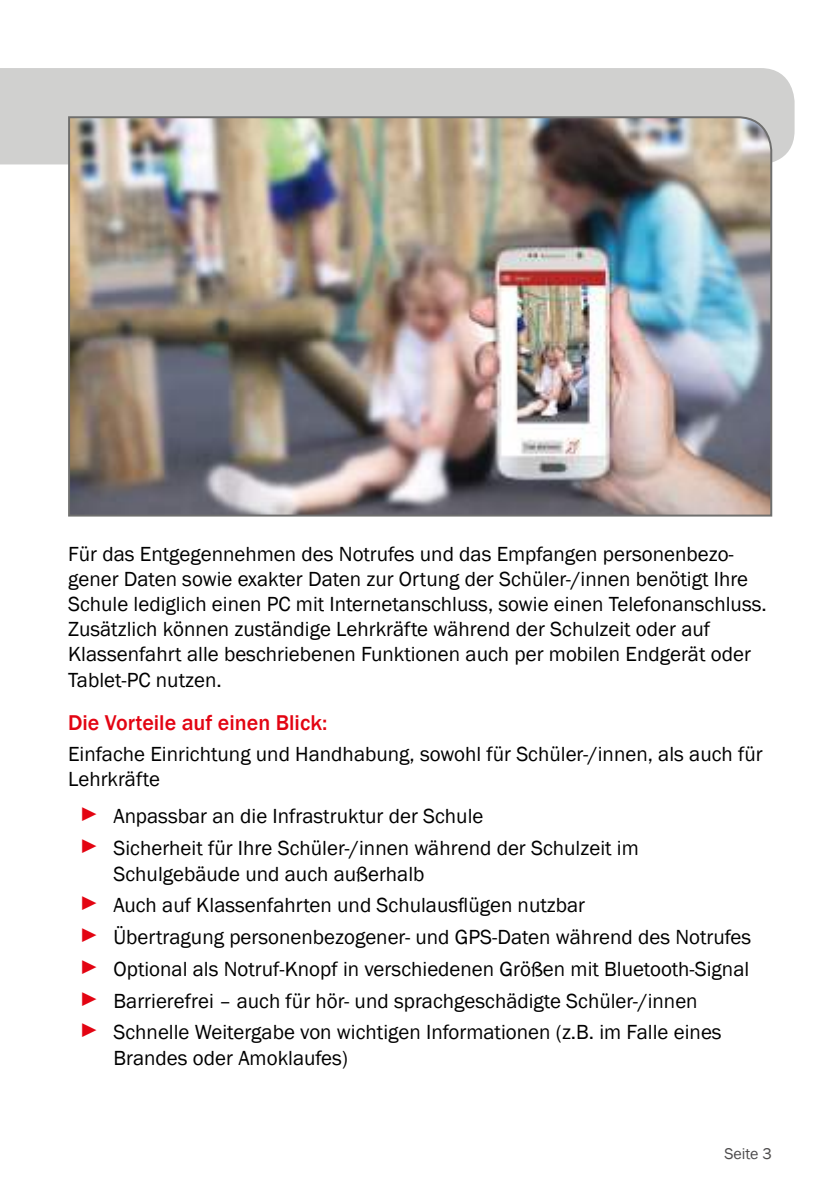
<style>
.page{position:relative;width:840px;height:1191px;background:#fff}
.page>*{position:absolute;margin:0;border:0;box-sizing:border-box;transform-origin:0 0}
.t1{font:500 22px "Franklin Gothic";color:#e30412}
.t2{font:21px/25.2px "Franklin Gothic";color:#000}
.t3{font:16px "Franklin Gothic";color:#4d4b4c}
.s1{font-size:20px;color:#e30412}
</style>
<div class="page">
<div style="left:0;top:68px;width:794px;height:96px;background:#d0d0cf"></div>
<img style="left:67px;top:115px;width:705px;height:402px">
<p class="t2" style="left:68px;top:542px;width:699px">Für das Entgegennehmen des Notrufes und das Empfangen personenbezo&shy;gener Daten sowie exakter Daten zur Ortung der Schüler-/innen benötigt Ihre Schule lediglich einen PC mit Internetanschluss, sowie einen Telefonanschluss.<br>Zusätzlich können zuständige Lehrkräfte während der Schulzeit oder auf Klassenfahrt alle beschriebenen Funktionen auch per mobilen Endgerät oder Tablet-PC nutzen.</p>
<p class="t1" style="left:68px;top:713px;width:260px">Die Vorteile auf einen Blick:</p>
<p class="t2" style="left:68px;top:742px;width:695px">Einfache Einrichtung und Handhabung, sowohl für Schüler-/innen, als auch für<br>Lehrkräfte</p>
<p class="t2" style="left:79px;top:801px;width:560px;line-height:31.6px"><span class="s1">►</span> Anpassbar an die Infrastruktur der Schule<br><span class="s1">►</span> Sicherheit für Ihre Schüler-/innen während der Schulzeit im</p>
<p class="t2" style="left:79px;top:858px;width:673px;line-height:31.6px;text-indent:34px">Schulgebäude und auch außerhalb<br><span class="s1">►</span> Auch auf Klassenfahrten und Schulausflügen nutzbar<br><span class="s1">►</span> Übertragung personenbezogener- und GPS-Daten während des Notrufes <span class="s1">►</span> Optional als Notruf-Knopf in verschiedenen Größen mit Bluetooth-Signal <span class="s1">►</span> Barrierefrei – auch für hör- und sprachgeschädigte Schüler-/innen<br><span class="s1">►</span> Schnelle Weitergabe von wichtigen Informationen (z.B. im Falle eines</p>
<p class="t2" style="left:113px;top:1046px;width:236px">Brandes oder Amoklaufes)</p>
<p class="t3" style="left:724px;top:1146px;width:49px">Seite 3</p>
</div>
